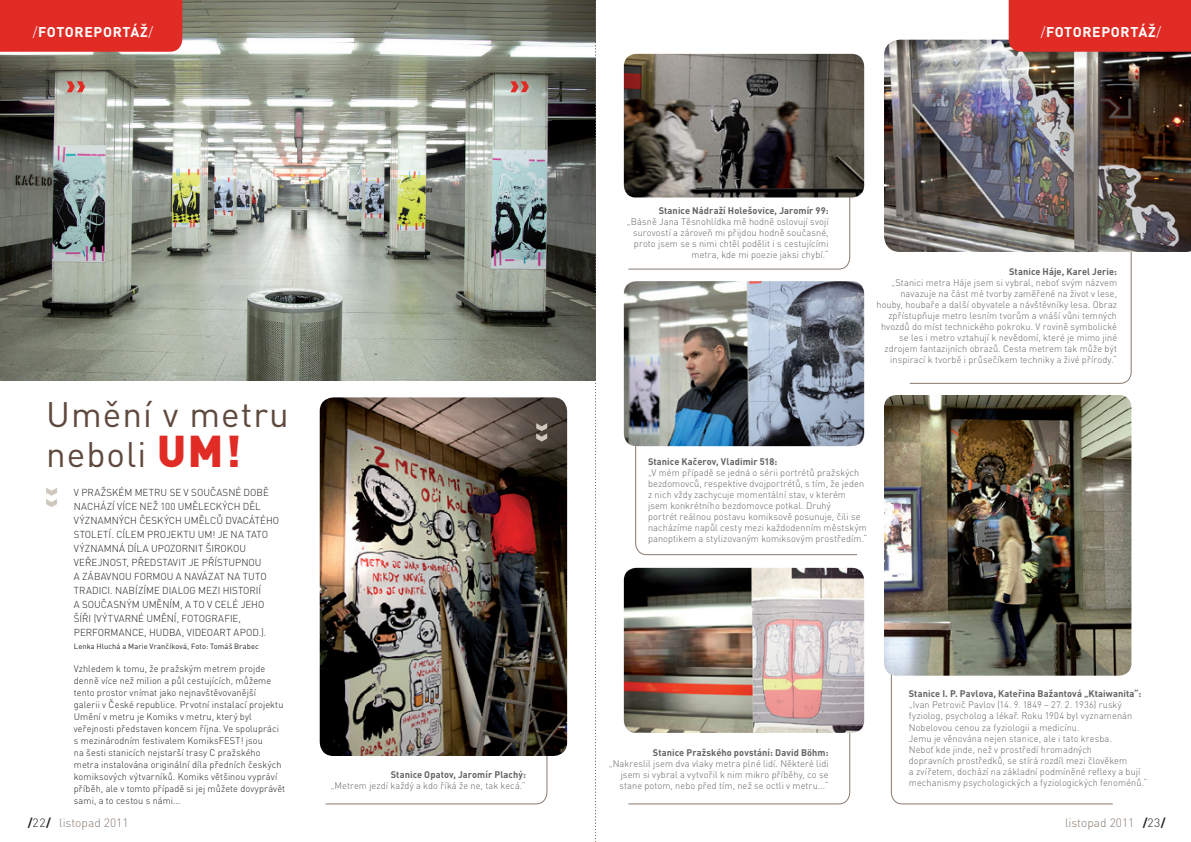
<style>
.page{position:relative;width:1191px;height:842px;background:#fff}
.page>*{position:absolute;margin:0;border:0;box-sizing:border-box;transform-origin:0 0}
.t1{font:35px/40px "DINCE";letter-spacing:.03em;color:#5f493e}
.t2{font:700 14px "DINCE";letter-spacing:.05em;color:#fff}
.t3{font:300 12px "DINCE";color:#877a70}
.t4{font:300 10px/14px "DINCE";letter-spacing:.005em;color:#231f20}
.t5{font:300 9.5px/11px "DINCE";letter-spacing:.01em;color:#636366;text-align:right}
.t6{font:300 9.5px/12px "DINCE";letter-spacing:.01em;color:#231f20}
.t7{font:700 9.5px "DINCE";letter-spacing:.01em;color:#636366}
.t8{font:7.5px "DINCE";letter-spacing:.015em;color:#231f20}
.s1{font-weight:300}
.s2{font-weight:900;font-size:44px;color:#e12c26}
.s3{font-weight:700;color:#231f20}
.s4{color:#231f20}
</style>
<div class="page">
<img style="left:884px;top:40px;width:307px;height:212px">
<div style="left:1008px;top:0;width:183px;height:52px;background:#e12c26"></div>
<svg style="left:909px;top:251px;width:222px;height:133px"></svg>
<img style="left:0;top:0;width:595px;height:381px">
<svg style="left:891px;top:676px;width:222px;height:128px"></svg>
<svg style="left:628px;top:197px;width:222px;height:73px"></svg>
<svg style="left:635px;top:446px;width:222px;height:109px"></svg>
<svg style="left:628px;top:733px;width:222px;height:71px"></svg>
<svg style="left:325px;top:756px;width:222px;height:48px"></svg>
<img style="left:320px;top:397px;width:247px;height:359px">
<img style="left:624px;top:281px;width:240px;height:165px">
<img style="left:624px;top:54px;width:240px;height:143px">
<img style="left:624px;top:568px;width:240px;height:165px">
<img style="left:884px;top:395px;width:247px;height:281px">
<svg style="left:67px;top:81px;width:18px;height:11px"></svg>
<svg style="left:510px;top:81px;width:19px;height:11px"></svg>
<svg style="left:536px;top:423px;width:11px;height:18px"></svg>
<svg style="left:46px;top:488px;width:11px;height:19px"></svg>
<div style="left:0;top:0;width:182px;height:52px;background:#e12c26"></div>
<svg style="left:595px;top:0;width:1px;height:842px"></svg>
<h2 class="t2" style="left:33px;top:22px;width:122px"><span class="s1">/</span>FOTORE PORTÁŽ<span class="s1">/</span></h2>
<h2 class="t2" style="left:1040px;top:22px;width:122px"><span class="s1">/</span>FOTORE PORTÁŽ<span class="s1">/</span></h2>
<h2 class="t2" style="left:68px;top:22px;width:82px"><span class="s1">/</span>editorial</h2>
<h2 class="t2" style="left:1037px;top:22px;width:87px"><span class="s1">/</span>editorial<span class="s1">/</span></h2>
<p class="t7" style="left:659px;top:205px;width:171px">Stanice Nádraží Holešovice, Jaromír 99:</p>
<p class="t5" style="left:627px;top:216px;width:203px">„Básně Jana Těsnohlídka mě hodně oslovují svojí surovostí a zároveň mi přijdou hodně současné, proto jsem se s nimi chtěl podělit i s cestujícími metra, kde mi poezie jaksi chybí.“</p>
<p class="t7" style="left:1009px;top:265px;width:109px">Stanice Háje, Karel Jerie:</p>
<p class="t5" style="left:876px;top:277px;width:242px">„Stanici metra Háje jsem si vybral, neboť svým názvem navazuje na část mé tvorby zaměřené na život v lese, houby, houbaře a další obyvatele a návštěvníky lesa. Obraz zpřístupňuje metro lesním tvorům a vnáší vůni temných hvozdů do míst technického pokroku. V rovině symbolické se les i metro vztahují k nevědomí, které je mimo jiné zdrojem fantazijních obrazů. Cesta metrem tak může být inspirací k tvorbě i průsečíkem techniky a živé přírody.“</p>
<h1 class="t1" style="left:46px;top:393px;width:244px">Umění v metru neboli <span class="s2">UM!</span></h1>
<p class="t4" style="left:74px;top:485px;width:15px">V pra</p>
<p class="t4" style="left:101px;top:485px;width:98px">žskémmetru se vsoučasn</p>
<p class="t4" style="left:235px;top:485px;width:16px">é dob</p>
<p class="t4" style="left:263px;top:485px;width:7px">ě</p>
<p class="t4" style="left:74px;top:499px;width:188px">nachází více než 100 um ěleckých děl významný</p>
<p class="t7" style="left:648px;top:455px;width:131px">Stanice Kačerov, Vladimir 518:</p>
<p class="t5" style="left:648px;top:467px;width:221px;text-align:left">„V mém případě se jedná o sérii portrétů pražských bezdomovců, respektive dvojportrétů, s tím, že jeden z nich vždy zachycuje momentální stav, v kterém jsem konkrétního bezdomovce potkal. Druhý<br>portrét reálnou postavu komiksově posunuje, čili se nacházíme napůl cesty mezi každodenním městským panoptikem a stylizovaným komiksovým prostředím.“</p>
<p class="t4" style="left:124px;top:513px;width:22px">ch český</p>
<p class="t4" style="left:169px;top:513px;width:104px">ch um ělců dvacátého</p>
<p class="t4" style="left:74px;top:527px;width:81px">století. Cílem projek</p>
<p class="t4" style="left:183px;top:527px;width:85px">tu UM! je na tato</p>
<p class="t4" style="left:74px;top:541px;width:25px">významn</p>
<p class="t4" style="left:119px;top:541px;width:39px">á díla upo</p>
<p class="t4" style="left:170px;top:541px;width:12px">zorni</p>
<p class="t4" style="left:198px;top:541px;width:20px">t širokou</p>
<p class="t4" style="left:74px;top:555px;width:25px">veřejnos</p>
<p class="t4" style="left:122px;top:555px;width:29px">t, předs</p>
<p class="t4" style="left:163px;top:555px;width:74px">tavit je přístupnou</p>
<p class="t4" style="left:74px;top:569px;width:28px">a zábavnou</p>
<p class="t4" style="left:134px;top:569px;width:8px">formou</p>
<p class="t4" style="left:176px;top:569px;width:91px">a navázat na tuto</p>
<p class="t4" style="left:74px;top:583px;width:12px">tradi</p>
<p class="t4" style="left:101px;top:583px;width:161px">ci. Nabízíme dialog mezi histori í</p>
<p class="t4" style="left:74px;top:597px;width:15px">a současným</p>
<p class="t4" style="left:142px;top:597px;width:106px">um ěním, a to v celé jeho</p>
<p class="t4" style="left:74px;top:611px;width:47px">šíři (výtvarn</p>
<p class="t4" style="left:138px;top:611px;width:67px">é um ění, fotografie</p>
<p class="t4" style="left:238px;top:611px;width:4px">,</p>
<p class="t4" style="left:74px;top:625px;width:8px">performan</p>
<p class="t4" style="left:132px;top:625px;width:25px">ce, hudba</p>
<p class="t4" style="left:182px;top:625px;width:12px">, videoar</p>
<p class="t4" style="left:226px;top:625px;width:15px">t apod</p>
<p class="t4" style="left:259px;top:625px;width:9px">.).</p>
<p class="t8" style="left:74px;top:641px;width:186px">Lenka Hluchá a Marie Vrančíková, Foto: Tomáš Brabec</p>
<p class="t6" style="left:74px;top:662px;width:213px">Vzhledem k tomu, že pražským metrem projde denně více než milion a půl cestujících, můžeme tento prostor vnímat jako nejnavštěvovanější<br>galerii v České republice. Prvotní instalací projektu Umění v metru je Komiks v metru, který byl veřejnosti představen koncem října. Ve spolupráci s mezinárodním festivalem KomiksFEST! jsou<br>na šesti stanicích nejstarší trasy C pražského metra instalována originální díla předních českých komiksových výtvarníků. Komiks většinou vypráví příběh, ale v tomto případě si jej můžete dovyprávět sami, a to cestou s námi...</p>
<p class="t3" style="left:28px;top:815px;width:102px"><span class="s3">/</span><span class="s4">22</span><span class="s3">/</span> listopad 2011</p>
<p class="t3" style="left:1065px;top:815px;width:102px">listopad 2011 <span class="s3">/</span><span class="s4">23</span><span class="s3">/</span></p>
<p class="t7" style="left:908px;top:688px;width:234px">Stanice I . P. Pavlova, Kateřina Bažantová „Ktaiwanita“:</p>
<p class="t5" style="left:908px;top:699px;width:240px;text-align:left">„Ivan Petrovič Pavlov (14. 9. 1849 – 27. 2. 1936) ruský fyziolog, psycholog a lékař. Roku 1904 byl vyznamenán Nobelovou cenou za fyziologii a medicínu.<br>Jemu je věnována nejen stanice, ale i tato kresba.<br>Neboť kde jinde, než v prostředí hromadných<br>dopravních prostředků, se stírá rozdíl mezi člověkem<br>a zvířetem, dochází na základní podmíněné reflexy a bují mechanismy psychologických a fyziologických fenoménů.“</p>
<p class="t7" style="left:653px;top:746px;width:177px">Stanice Pražského povstání: David Böhm:</p>
<p class="t5" style="left:619px;top:758px;width:211px;text-align:justify;text-indent:-11px">„Nakreslil jsem dva vlaky metra plné lidí. Některé lidi jsem si vybral a vytvořil k nim mikro příběhy, co se stane potom, nebo před tím, než se octli v metru...“</p>
<p class="t7" style="left:391px;top:768px;width:136px">Stanice Opatov, Jaromír Plachý:</p>
<p class="t5" style="left:331px;top:779px;width:197px">„Metrem jezdí každý a kdo říká že ne, tak kecá.”</p>
</div>
